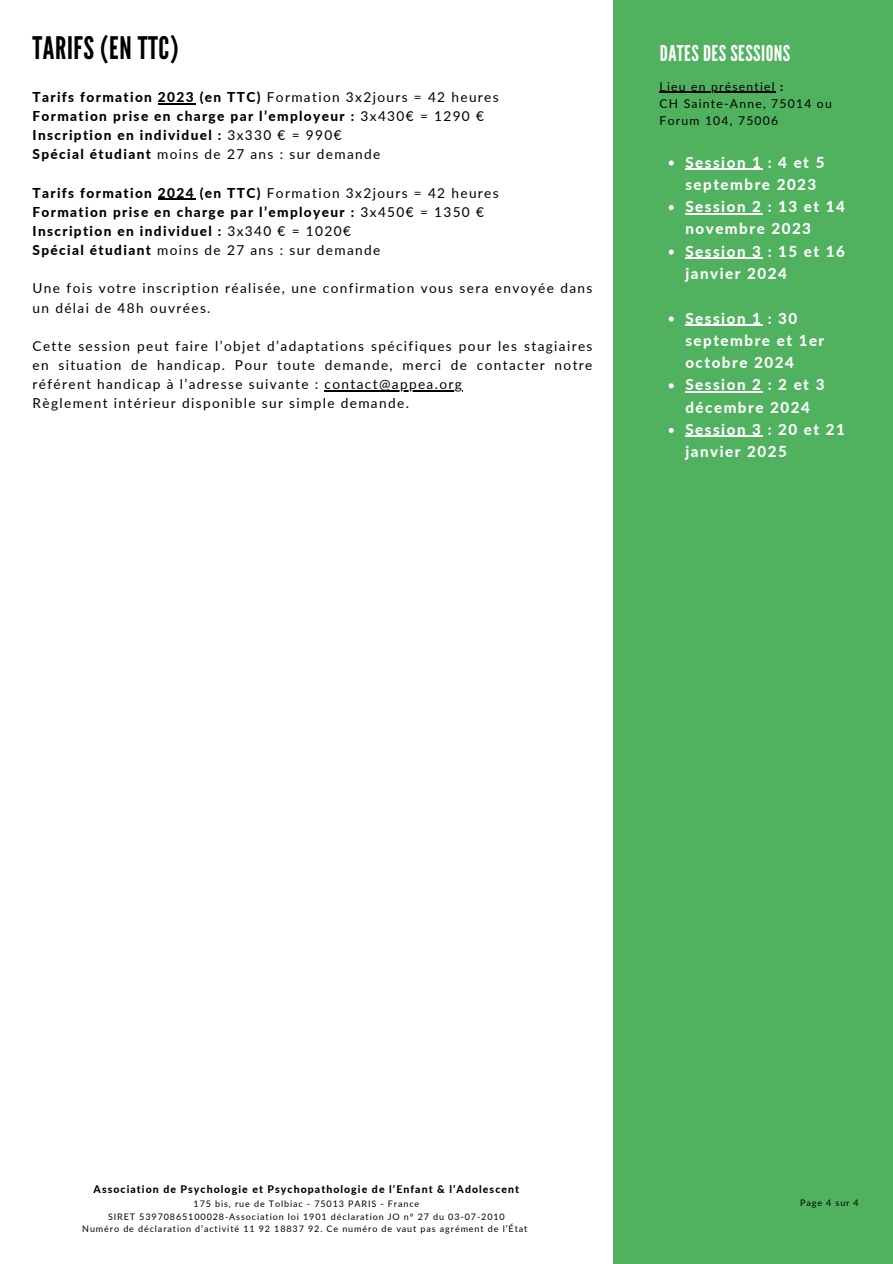
<style>
.page{position:relative;width:893px;height:1264px;background:#fff}
.page>*{position:absolute;margin:0;border:0;box-sizing:border-box;transform-origin:0 0}
.t1{font:31.05px "League Gothic";letter-spacing:.02em;color:#000}
.t2{font:21.75px "League Gothic";letter-spacing:.02em;color:#fff}
.t3{font:800 15.15px/22.2px "Lato";letter-spacing:.1em;color:#fff}
.t4{font:13.65px/19.2px "Lato";letter-spacing:.1em;color:#000}
.t5{font:800 13.65px "Lato";letter-spacing:.1em;color:#000}
.t6{font:12.15px "Lato";letter-spacing:.1em;color:#000}
.t7{font:800 10.5px "Lato";letter-spacing:.1em;color:#000}
.t8{font:9px "Lato";letter-spacing:.1em;color:#000}
.s1{font-weight:400}
.s2{font-weight:800}
</style>
<div class="page">
<div style="left:613px;top:0;width:279px;height:1263px;background:#50b25f"></div>
<hr style="left:158px;top:103px;width:37px;height:1px;background:#000">
<hr style="left:158px;top:199px;width:37px;height:1px;background:#000">
<hr style="left:324px;top:390px;width:139px;height:1px;background:#000">
<hr style="left:659px;top:92px;width:117px;height:1px;background:#000">
<svg style="left:668px;top:160px;width:5px;height:5px"></svg>
<hr style="left:685px;top:168px;width:77px;height:1px;background:#fff">
<svg style="left:668px;top:205px;width:5px;height:5px"></svg>
<hr style="left:685px;top:213px;width:77px;height:1px;background:#fff">
<svg style="left:668px;top:249px;width:5px;height:6px"></svg>
<hr style="left:685px;top:258px;width:77px;height:1px;background:#fff">
<svg style="left:668px;top:316px;width:5px;height:5px"></svg>
<hr style="left:685px;top:324px;width:77px;height:1px;background:#fff">
<svg style="left:668px;top:383px;width:5px;height:5px"></svg>
<hr style="left:685px;top:391px;width:77px;height:1px;background:#fff">
<svg style="left:668px;top:428px;width:5px;height:5px"></svg>
<hr style="left:685px;top:436px;width:77px;height:1px;background:#fff">
<p class="t1" style="left:33px;top:30px;width:147px">TARIFS (EN TTC)</p>
<p class="t5" style="left:33px;top:89px;width:467px">Tarifs formation 2023 (en TTC) <span class="s1">Formation 3x2jours = 42 heures</span></p>
<p class="t5" style="left:33px;top:108px;width:453px">Formation prise en charge par l’employeur : <span class="s1">3x430€ = 1290 €</span></p>
<p class="t5" style="left:33px;top:127px;width:310px">Inscription en individuel : <span class="s1">3x330 € = 990€</span></p>
<p class="t4" style="left:33px;top:144px;width:349px"><span class="s2">Spécial étudiant</span> moins de 27 ans : sur demande</p>
<p class="t5" style="left:33px;top:184px;width:467px">Tarifs formation 2024 (en TTC) <span class="s1">Formation 3x2jours = 42 heures</span></p>
<p class="t5" style="left:33px;top:203px;width:453px">Formation prise en charge par l’employeur : <span class="s1">3x450€ = 1350 €</span></p>
<p class="t5" style="left:33px;top:222px;width:320px">Inscription en individuel : <span class="s1">3x340 € = 1020€</span></p>
<p class="t4" style="left:33px;top:240px;width:349px"><span class="s2">Spécial étudiant</span> moins de 27 ans : sur demande</p>
<p class="t4" style="left:33px;top:278px;width:561px">Une fois votre inscription réalisée, une confirmation vous sera envoyée dans un délai de 48h ouvrées.</p>
<p class="t4" style="left:33px;top:336px;width:561px;text-align:justify">Cette session peut faire l’objet d’adaptations spécifiques pour les stagiaires en situation de handicap. Pour toute demande, merci de contacter notre référent handicap à l’adresse suivante : contact@appea.org</p>
<p class="t4" style="left:33px;top:393px;width:378px">Règlement intérieur disponible sur simple demande.</p>
<p class="t2" style="left:659px;top:41px;width:132px">DATES DES SESSIONS</p>
<p class="t6" style="left:659px;top:79px;width:125px">Lieu en présentiel <span class="s2">:</span></p>
<p class="t6" style="left:659px;top:96px;width:174px">CH Sainte-Anne, 75014 ou</p>
<p class="t6" style="left:659px;top:113px;width:120px">Forum 104, 75006</p>
<p class="t3" style="left:685px;top:150px;width:140px">Session 1 : 4 et 5 septembre 2023</p>
<p class="t3" style="left:685px;top:195px;width:161px">Session 2 : 13 et 14 novembre 2023</p>
<p class="t3" style="left:685px;top:240px;width:161px">Session 3 : 15 et 16 janvier 2024</p>
<p class="t3" style="left:685px;top:306px;width:140px">Session 1 : 30 septembre et 1er octobre 2024</p>
<p class="t3" style="left:685px;top:373px;width:140px">Session 2 : 2 et 3 décembre 2024</p>
<p class="t3" style="left:685px;top:418px;width:161px">Session 3 : 20 et 21 janvier 2025</p>
<p class="t7" style="left:94px;top:1182px;width:427px">Association de Psychologie et Psychopathologie de l’Enfant &amp; l’Adolescent</p>
<p class="t8" style="left:193px;top:1197px;width:227px">175 bis, rue de Tolbiac - 75013 PARIS - France</p>
<p class="t8" style="left:108px;top:1210px;width:398px">SIRET 53970865100028-Association loi 1901 déclaration JO n° 27 du 03-07-2010</p>
<p class="t8" style="left:82px;top:1223px;width:446px">Numéro de déclaration d’activité 11 92 18837 92. Ce numéro de vaut pas agrément de l’État</p>
<p class="t8" style="left:800px;top:1196px;width:60px">Page 4 sur 4</p>
</div>
